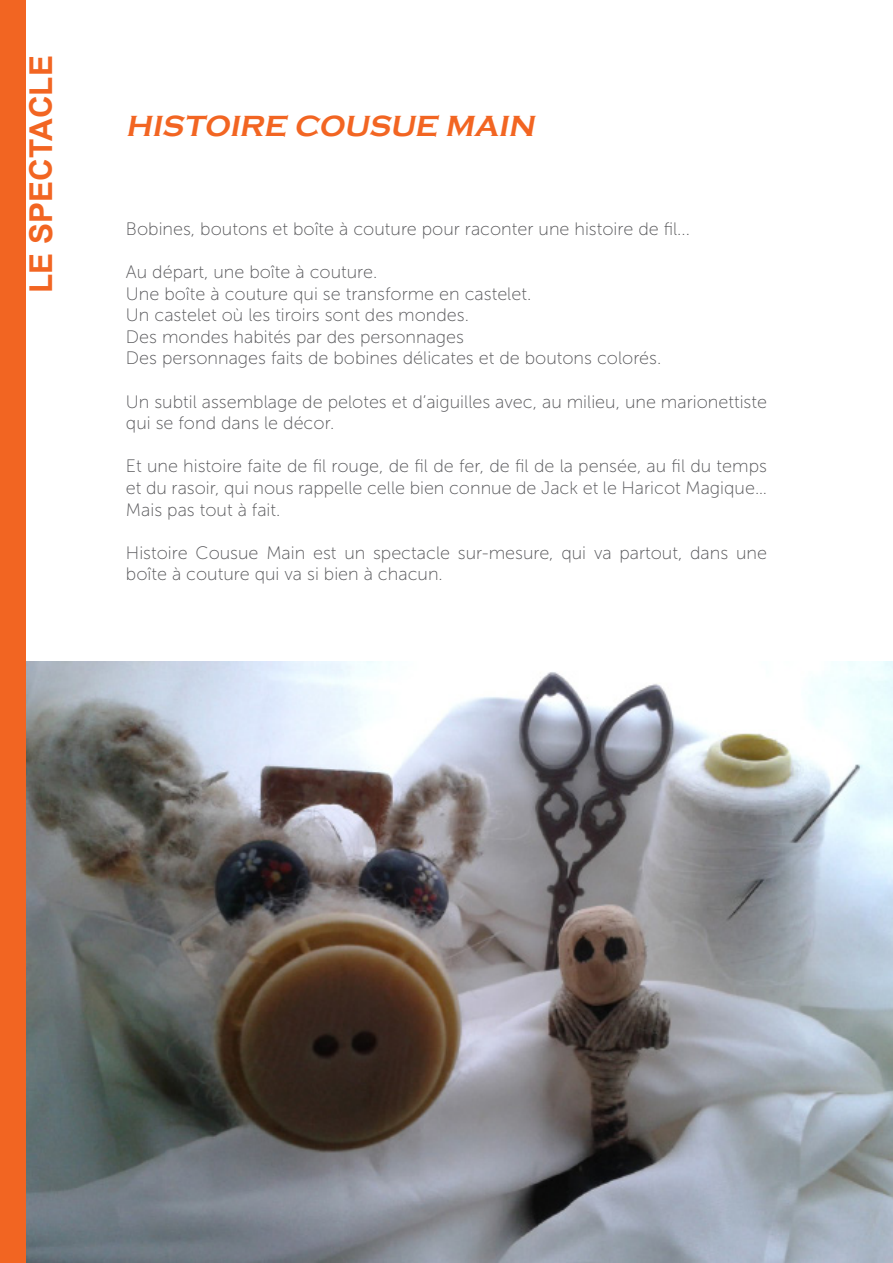
<style>
.page{position:relative;width:893px;height:1263px;background:#fff}
.page>*{position:absolute;margin:0;border:0;box-sizing:border-box;transform-origin:0 0}
.t1{font:700 31.5px "Arial";color:#f26522}
.t2{font:italic 700 30px "Copperplate Gothic";color:#f26522}
.t3{font:18px/21.6px "Museo Sans 100";color:#565659}
</style>
<div class="page">
<img style="left:26px;top:661px;width:867px;height:602px">
<div style="left:0;top:0;width:26px;height:1263px;background:#f26522"></div>
<h1 class="t1" style="left:20px;top:293px;width:239px;rotate:-90deg">LE SPECTACLE</h1>
<h2 class="t2" style="left:126px;top:109px;width:416px">HISTOIRE COUSUE MAIN</h2>
<p class="t3" style="left:126px;top:218px;width:566px">Bobines, boutons et boîte à couture pour raconter une histoire de fil...</p>
<p class="t3" style="left:126px;top:261px;width:537px">Au départ, une boîte à couture.<br>Une boîte à couture qui se transforme en castelet.<br>Un castelet où les tiroirs sont des mondes.<br>Des mondes habités par des personnages<br>Des personnages faits de bobines délicates et de boutons colorés.</p>
<p class="t3" style="left:126px;top:391px;width:643px">Un subtil assemblage de pelotes et d’aiguilles avec, au milieu, une marionettiste qui se fond dans le décor.</p>
<p class="t3" style="left:126px;top:456px;width:642px;text-align:justify">Et une histoire faite de fil rouge, de fil de fer, de fil de la pensée, au fil du temps et du rasoir, qui nous rappelle celle bien connue de Jack et le Haricot Magique… Mais pas tout à fait.</p>
<p class="t3" style="left:126px;top:542px;width:642px">Histoire Cousue Main est un spectacle sur-mesure, qui va partout, dans une boîte à couture qui va si bien à chacun.</p>
</div>
